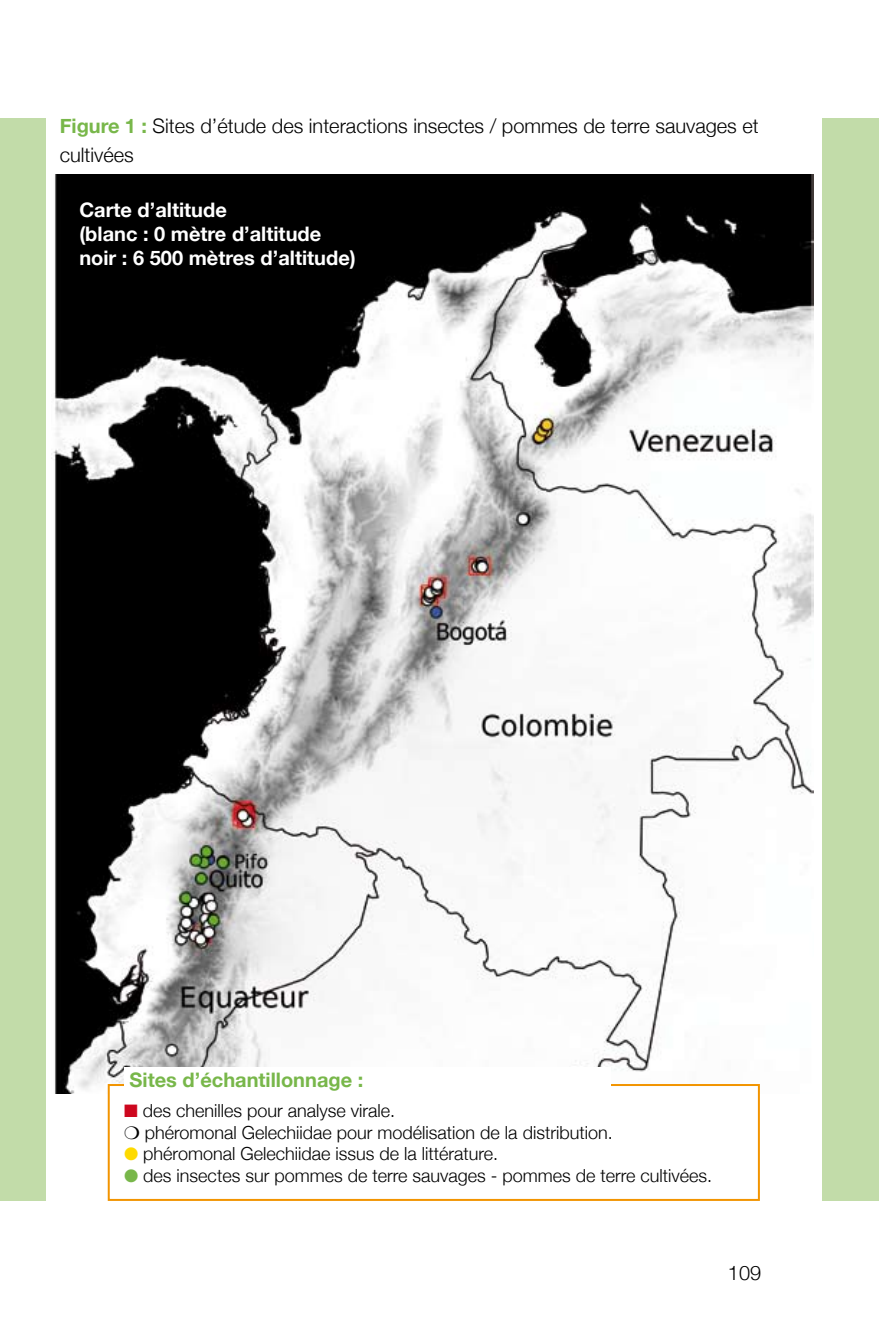
<style>
.page{position:relative;width:879px;height:1333px;background:#fff}
.page>*{position:absolute;margin:0;border:0;box-sizing:border-box;transform-origin:0 0}
.t1{font:300 20px/28.8px "Helvetica Neue";color:#000}
.t2{font:700 20px/24px "Helvetica Neue";color:#fff}
.t3{font:700 20px "Helvetica Neue";color:#78b74a}
.t4{font:300 18px/21.6px "Helvetica Neue";color:#000}
.s1{font-weight:700;color:#78b74a}
.s2{color:#cd071e}
.s3{color:#feda00}
.s4{color:#78b74a}
</style>
<div class="page">
<img style="left:51px;top:175px;width:762px;height:918px">
<div style="left:0;top:118px;width:46px;height:1082px;background:#c2dca9"></div>
<div style="left:108px;top:1083px;width:652px;height:117px;background:#fff;border:2px solid #f29400"></div>
<div style="left:124px;top:1067px;width:486px;height:31px;background:#fff"></div>
<div style="left:822px;top:118px;width:57px;height:1082px;background:#c2dca9"></div>
<p class="t1" style="left:60px;top:111px;width:700px"><span class="s1">Figure 1 :</span> Sites d’étude des interactions insectes / pommes de terre sauvages et cultivées</p>
<p class="t2" style="left:79px;top:197px;width:278px">Carte d’altitude<br>(blanc : 0 mètre d’altitude noir : 6 500 mètres d’altitude)</p>
<p class="t3" style="left:130px;top:1067px;width:235px">Sites d’échantillonnage :</p>
<p class="t4" style="left:145px;top:1099px;width:469px;text-indent:-21px"><span class="s2">■</span> des chenilles pour analyse virale.<br>phéromonal Gelechiidae pour modélisation de la distribution.</p>
<p class="t4" style="left:124px;top:1142px;width:376px"><span class="s3">●</span> phéromonal Gelechiidae issus de la littérature.</p>
<p class="t4" style="left:124px;top:1164px;width:590px"><span class="s4">●</span> des insectes sur pommes de terre sauvages - pommes de terre cultivées.</p>
<p class="t1" style="left:728px;top:1257px;width:35px">109</p>
</div>
